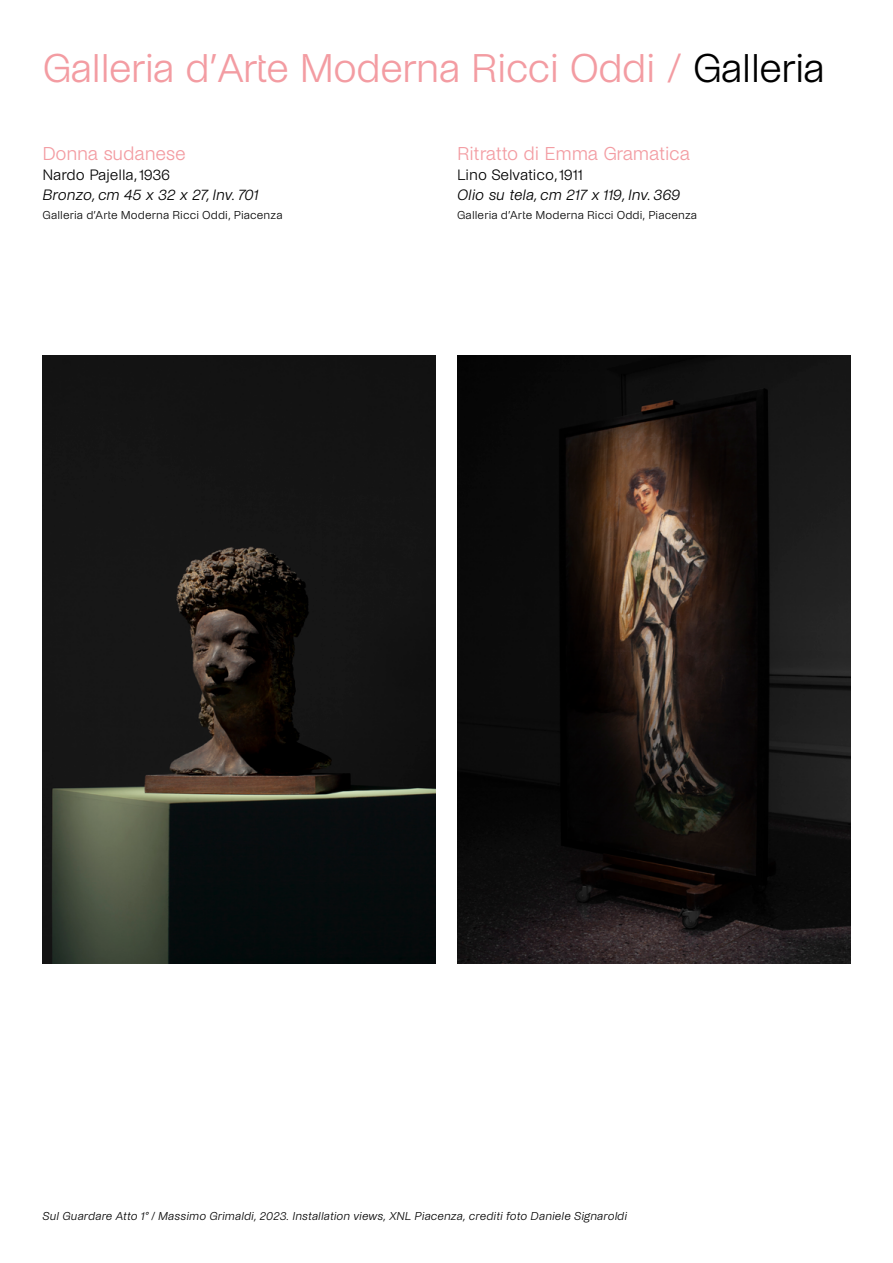
<style>
.page{position:relative;width:893px;height:1263px;background:#fff}
.page>*{position:absolute;margin:0;border:0;box-sizing:border-box;transform-origin:0 0}
.t1{font:300 42px "Noi Grotesk";letter-spacing:-.02em;color:#f39ca2}
.t2{font:300 19.5px "Noi Grotesk";letter-spacing:-.01em;color:#f39ca2}
.t3{font:italic 300 15.75px "Noi Grotesk";letter-spacing:-.01em;color:#000}
.t4{font:300 15.75px "Noi Grotesk";letter-spacing:-.005em;color:#000}
.t5{font:italic 300 12px "Noi Grotesk";letter-spacing:.005em;color:#000}
.t6{font:300 12px "Noi Grotesk";letter-spacing:.01em;color:#000}
.s1{color:#000}
</style>
<div class="page">
<img style="left:43px;top:356px;width:393px;height:607px">
<img style="left:457px;top:356px;width:393px;height:607px">
<h1 class="t1" style="left:43px;top:44px;width:784px">Galleria d’Arte Moderna Ricci Oddi / <span class="s1">Galleria</span></h1>
<h2 class="t2" style="left:43px;top:143px;width:145px">Donna sudanese</h2>
<h3 class="t4" style="left:43px;top:166px;width:129px">Nardo Pajella, 1936</h3>
<h3 class="t3" style="left:43px;top:186px;width:218px">Bronzo, cm 45 x 32 x 27, Inv. 701</h3>
<p class="t6" style="left:43px;top:208px;width:242px">Galleria d’Arte Moderna Ricci Oddi, Piacenza</p>
<h2 class="t2" style="left:457px;top:143px;width:234px">Ritratto di Emma Gramatica</h2>
<h3 class="t4" style="left:457px;top:166px;width:127px">Lino Selvatico, 1911</h3>
<h3 class="t3" style="left:457px;top:186px;width:225px">Olio su tela, cm 217 x 119, Inv. 369</h3>
<p class="t6" style="left:457px;top:208px;width:242px">Galleria d’Arte Moderna Ricci Oddi, Piacenza</p>
<p class="t5" style="left:43px;top:1210px;width:586px">Sul Guardare Atto 1° / Massimo Grimaldi, 2023. Installation views, XNL Piacenza, crediti foto Daniele Signaroldi</p>
</div>
